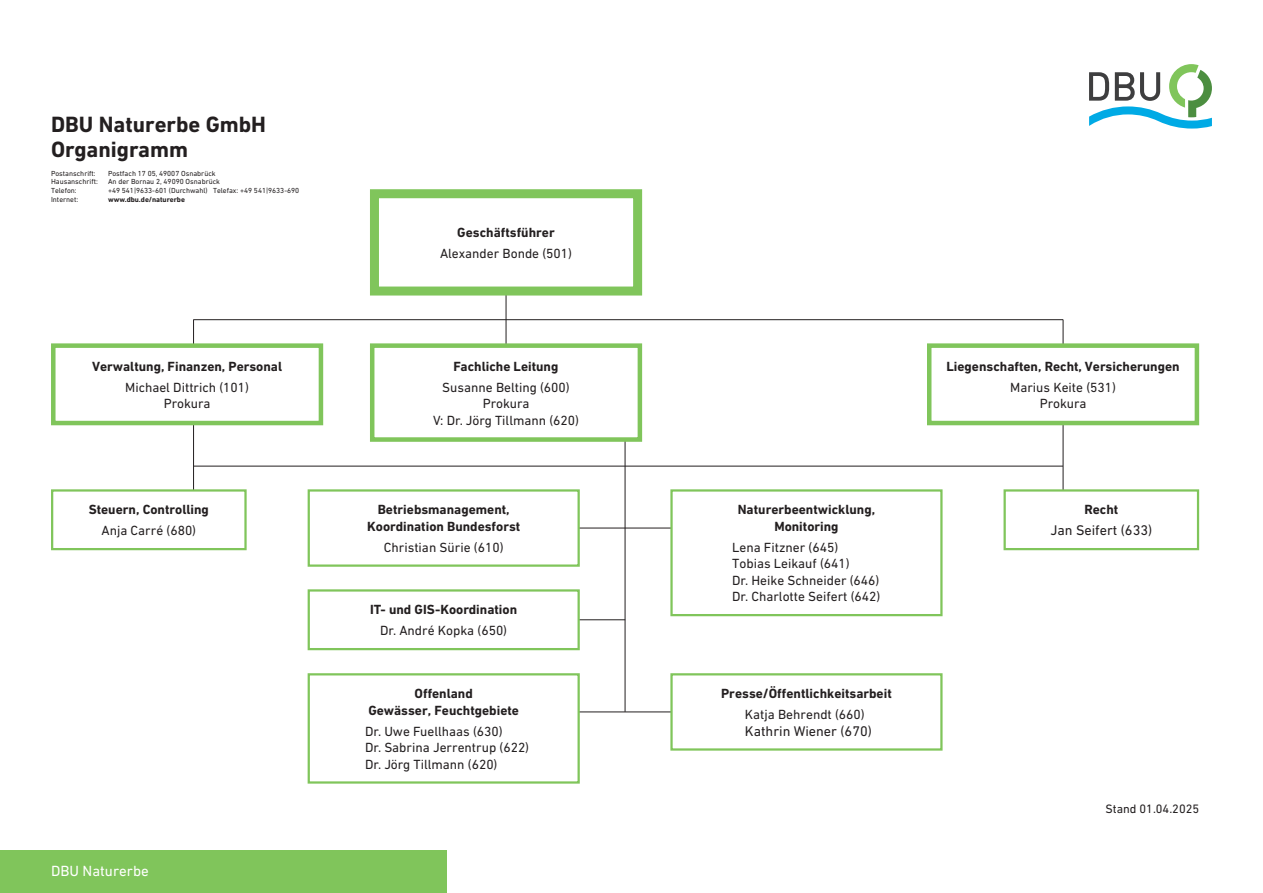
<style>
.page{position:relative;width:1263px;height:893px;background:#fff}
.page>*{position:absolute;margin:0;border:0;box-sizing:border-box;transform-origin:0 0}
.t1{font:700 22.5px "DIN Next W1 G";color:#231f20}
.t2{font:15px "DIN Next W1 G";color:#fff}
.t3{font:14.25px "DIN Next W1 G";color:#231f20}
.t4{font:13.5px/16.5px "DIN Next W1 G";color:#231f20;text-align:center}
.t5{font:700 13.5px/16.5px "DIN Next W1 G";color:#231f20;text-align:center}
.t6{font:12.45px "DIN Next W1 G";color:#231f20}
.t7{font:7.5px "DIN Next W1 G";color:#231f20}
.t8{font:700 7.5px "DIN Next W1 G";color:#231f20}
</style>
<div class="page">
<div style="left:0;top:850px;width:446px;height:43px;background:#80c55b"></div>
<svg style="left:1089px;top:64px;width:123px;height:65px"></svg>
<hr style="left:193px;top:319px;width:870px;height:1px;background:#231f20">
<hr style="left:535px;top:528px;width:193px;height:1px;background:#231f20">
<hr style="left:193px;top:320px;width:1px;height:198px;background:#231f20">
<hr style="left:506px;top:264px;width:1px;height:112px;background:#231f20">
<hr style="left:1063px;top:320px;width:1px;height:192px;background:#231f20">
<hr style="left:194px;top:466px;width:869px;height:1px;background:#231f20">
<hr style="left:625px;top:396px;width:1px;height:316px;background:#231f20">
<hr style="left:509px;top:619px;width:116px;height:1px;background:#231f20">
<hr style="left:534px;top:712px;width:203px;height:1px;background:#231f20">
<div style="left:372px;top:346px;width:268px;height:94px;background:#fff"></div>
<div style="left:370px;top:343px;width:272px;height:99px;border:4px solid #80c55b"></div>
<div style="left:929px;top:346px;width:268px;height:77px;background:#fff"></div>
<div style="left:927px;top:343px;width:272px;height:82px;border:4px solid #80c55b"></div>
<div style="left:53px;top:346px;width:268px;height:77px;background:#fff"></div>
<div style="left:51px;top:343px;width:272px;height:82px;border:4px solid #80c55b"></div>
<div style="left:374px;top:194px;width:264px;height:97px;background:#fff"></div>
<div style="left:370px;top:189px;width:272px;height:107px;border:9px solid #80c55b"></div>
<div style="left:671px;top:674px;width:270px;height:75px;background:#fff"></div>
<div style="left:670px;top:673px;width:272px;height:78px;border:2px solid #80c55b"></div>
<div style="left:309px;top:674px;width:270px;height:108px;background:#fff"></div>
<div style="left:308px;top:673px;width:272px;height:111px;border:2px solid #80c55b"></div>
<div style="left:309px;top:590px;width:270px;height:59px;background:#fff"></div>
<div style="left:308px;top:589px;width:272px;height:61px;border:2px solid #80c55b"></div>
<div style="left:671px;top:490px;width:270px;height:125px;background:#fff"></div>
<div style="left:670px;top:489px;width:272px;height:127px;border:2px solid #80c55b"></div>
<div style="left:309px;top:490px;width:270px;height:76px;background:#fff"></div>
<div style="left:308px;top:489px;width:272px;height:78px;border:2px solid #80c55b"></div>
<div style="left:51px;top:489px;width:196px;height:61px;border:2px solid #80c55b"></div>
<div style="left:1003px;top:489px;width:196px;height:61px;border:2px solid #80c55b"></div>
<h1 class="t1" style="left:51px;top:111px;width:217px">DBU Naturerbe GmbH</h1>
<p class="t7" style="left:51px;top:169px;width:46px">Postanschrift:</p>
<p class="t7" style="left:108px;top:169px;width:109px">Postfach 17 05, 49007 Osnabrück</p>
<p class="t7" style="left:51px;top:177px;width:48px">Hausanschrift:</p>
<p class="t7" style="left:108px;top:177px;width:114px">An der Bornau 2, 49090 Osnabrück</p>
<p class="t7" style="left:51px;top:186px;width:27px">Telefon:</p>
<p class="t7" style="left:108px;top:186px;width:193px">+49 541|9633-601 (Durchwahl) Telefax: +49 541|9633-690</p>
<p class="t7" style="left:51px;top:195px;width:29px">Internet:</p>
<p class="t8" style="left:108px;top:195px;width:78px">www.dbu.de/naturerbe</p>
<h1 class="t1" style="left:51px;top:136px;width:138px">Organigramm</h1>
<p class="t5" style="left:92px;top:358px;width:192px">Verwaltung, Finanzen, Personal</p>
<p class="t4" style="left:125px;top:378px;width:125px">Michael Dittrich (101)<br>Prokura</p>
<p class="t5" style="left:89px;top:502px;width:122px">Steuern, Controlling</p>
<p class="t4" style="left:102px;top:522px;width:96px">Anja Carré (680)</p>
<p class="t2" style="left:51px;top:862px;width:99px">DBU Naturerbe</p>
<p class="t5" style="left:457px;top:224px;width:99px">Geschäftsführer</p>
<p class="t4" style="left:440px;top:245px;width:134px">Alexander Bonde (501)</p>
<p class="t5" style="left:454px;top:358px;width:106px">Fachliche Leitung</p>
<p class="t4" style="left:433px;top:378px;width:148px">Susanne Belting (600)<br>Prokura<br>V: Dr. Jörg Tillmann (620)</p>
<p class="t5" style="left:367px;top:502px;width:155px">Betriebsmanagement,<br>Koordination Bundesforst</p>
<p class="t4" style="left:384px;top:539px;width:121px">Christian Sürie (610)</p>
<p class="t5" style="left:370px;top:602px;width:148px">IT- und GIS-Koordination</p>
<p class="t4" style="left:380px;top:622px;width:128px">Dr. André Kopka (650)</p>
<p class="t5" style="left:368px;top:685px;width:152px">Offenland<br>Gewässer, Feuchtgebiete</p>
<p class="t4" style="left:365px;top:723px;width:165px;text-align:left">Dr. Uwe Fuellhaas (630)<br>Dr. Sabrina Jerrentrup (622)<br>Dr. Jörg Tillmann (620)</p>
<p class="t5" style="left:738px;top:502px;width:139px">Naturerbeentwicklung,<br>Monitoring</p>
<p class="t4" style="left:732px;top:539px;width:150px;text-align:left">Lena Fitzner (645)<br>Tobias Leikauf (641)<br>Dr. Heike Schneider (646)<br>Dr. Charlotte Seifert (642)</p>
<p class="t5" style="left:721px;top:685px;width:172px">Presse/Öffentlichkeitsarbeit</p>
<p class="t4" style="left:745px;top:706px;width:121px">Katja Behrendt (660)</p>
<p class="t3" style="left:745px;top:722px;width:128px">Kathrin Wiener (670)</p>
<p class="t5" style="left:946px;top:358px;width:235px">Liegenschaften, Recht, Versicherungen</p>
<p class="t4" style="left:1010px;top:378px;width:107px">Marius Keite (531)<br>Prokura</p>
<p class="t5" style="left:1084px;top:502px;width:35px">Recht</p>
<p class="t3" style="left:1050px;top:522px;width:103px">Jan Seifert (633)</p>
<p class="t6" style="left:1105px;top:801px;width:95px">Stand 01.04.2025</p>
</div>
